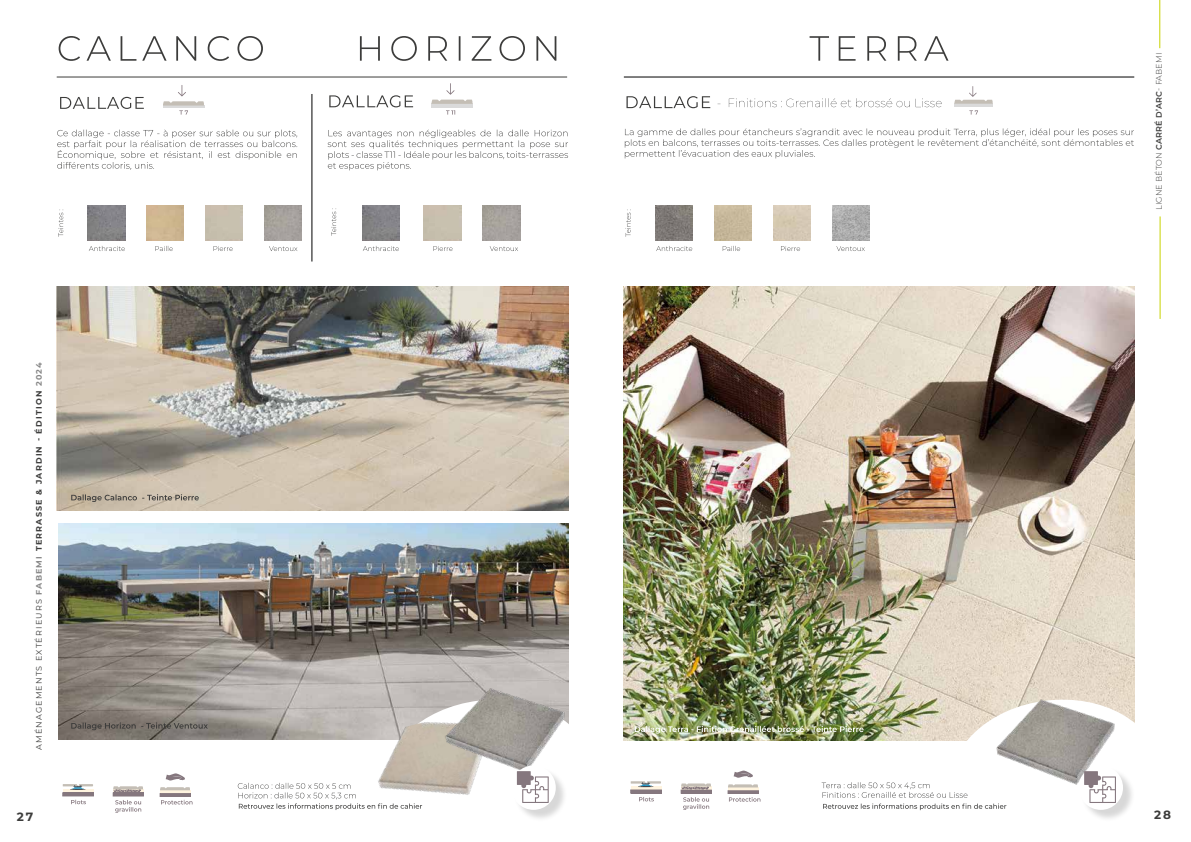
<style>
.page{position:relative;width:1191px;height:842px;background:#fff}
.page>*{position:absolute;margin:0;border:0;box-sizing:border-box;transform-origin:0 0}
.t1{font:700 12px "Montserrat";color:#3c3c3b}
.t2{font:700 8px "Montserrat";letter-spacing:.15em;color:#3c3c3b}
.t3{font:300 8px "Montserrat";letter-spacing:.02em;color:#3c3c3b}
.s1{font-weight:400}
.s2{color:#878787}
.s3{font-weight:600}
</style>
<div class="page">
<hr style="left:1159px;top:0;width:1px;height:48px;background:#c8d300">
<hr style="left:1159px;top:216px;width:1px;height:103px;background:#c8d300">
<svg style="left:809px;top:36px;width:139px;height:25px"></svg>
<svg style="left:626px;top:96px;width:84px;height:12px"></svg>
<svg style="left:625px;top:128px;width:509px;height:30px"></svg>
<hr style="left:624px;top:77px;width:510px;height:1px;background:#000">
<img style="left:624px;top:286px;width:510px;height:454px">
<svg style="left:717px;top:98px;width:224px;height:9px"></svg>
<hr style="left:954px;top:103px;width:39px;height:4px;background:#dadada">
<svg style="left:954px;top:86px;width:38px;height:18px"></svg>
<img style="left:59px;top:523px;width:509px;height:217px">
<svg style="left:59px;top:36px;width:497px;height:25px"></svg>
<svg style="left:60px;top:97px;width:84px;height:12px"></svg>
<svg style="left:57px;top:130px;width:240px;height:40px"></svg>
<img style="left:57px;top:286px;width:511px;height:224px">
<hr style="left:63px;top:790px;width:30px;height:3px;background:#fff4df">
<div style="left:63px;top:792px;width:31px;height:4px;border:1px solid #85777e"></div>
<svg style="left:63px;top:784px;width:30px;height:6px"></svg>
<svg style="left:155px;top:246px;width:18px;height:5px"></svg>
<svg style="left:89px;top:246px;width:36px;height:5px"></svg>
<hr style="left:312px;top:94px;width:1px;height:167px;background:#000">
<svg style="left:329px;top:95px;width:84px;height:12px"></svg>
<svg style="left:328px;top:130px;width:240px;height:40px"></svg>
<hr style="left:431px;top:104px;width:42px;height:4px;background:#dadada">
<svg style="left:431px;top:83px;width:41px;height:21px"></svg>
<img style="left:444px;top:689px;width:121px;height:5px">
<svg style="left:269px;top:246px;width:28px;height:5px"></svg>
<svg style="left:213px;top:246px;width:20px;height:5px"></svg>
<svg style="left:433px;top:246px;width:19px;height:5px"></svg>
<svg style="left:363px;top:246px;width:36px;height:5px"></svg>
<svg style="left:490px;top:246px;width:28px;height:5px"></svg>
<svg style="left:71px;top:494px;width:128px;height:8px"></svg>
<svg style="left:71px;top:722px;width:137px;height:8px"></svg>
<img style="left:88px;top:205px;width:37px;height:36px">
<svg style="left:58px;top:210px;width:5px;height:27px"></svg>
<img style="left:265px;top:205px;width:37px;height:36px">
<img style="left:363px;top:205px;width:37px;height:36px">
<img style="left:483px;top:205px;width:37px;height:36px">
<svg style="left:331px;top:209px;width:5px;height:27px"></svg>
<svg style="left:722px;top:246px;width:18px;height:5px"></svg>
<svg style="left:656px;top:246px;width:36px;height:5px"></svg>
<svg style="left:836px;top:246px;width:29px;height:5px"></svg>
<svg style="left:781px;top:246px;width:19px;height:5px"></svg>
<img style="left:655px;top:205px;width:37px;height:36px">
<svg style="left:625px;top:210px;width:5px;height:27px"></svg>
<img style="left:714px;top:205px;width:37px;height:36px">
<img style="left:773px;top:205px;width:37px;height:36px">
<img style="left:832px;top:205px;width:37px;height:36px">
<svg style="left:113px;top:786px;width:30px;height:7px"></svg>
<div style="left:113px;top:793px;width:31px;height:3px;border:1px solid #85777e"></div>
<svg style="left:115px;top:800px;width:26px;height:13px"></svg>
<hr style="left:160px;top:790px;width:30px;height:3px;background:#fff4df">
<svg style="left:160px;top:787px;width:30px;height:3px"></svg>
<div style="left:160px;top:793px;width:31px;height:3px;border:1px solid #85777e"></div>
<svg style="left:166px;top:773px;width:19px;height:7px"></svg>
<svg style="left:161px;top:800px;width:31px;height:4px"></svg>
<svg style="left:71px;top:800px;width:15px;height:4px"></svg>
<hr style="left:57px;top:77px;width:510px;height:1px;background:#3c3c3b">
<svg style="left:238px;top:694px;width:331px;height:125px"></svg>
<img style="left:630px;top:694px;width:505px;height:125px">
<svg style="left:446px;top:110px;width:9px;height:5px"></svg>
<svg style="left:163px;top:85px;width:41px;height:30px"></svg>
<svg style="left:969px;top:110px;width:9px;height:5px"></svg>
<p class="t2" style="left:33px;top:750px;width:389px;rotate:-90deg"><span class="s1">AMÉNAGEMENTS EXTÉRIEURS</span> <span class="s2">FABEMI</span> TERRASSE &amp; JARDIN - ÉDITION <span class="s2">2024</span></p>
<h1 class="t1" style="left:17px;top:808px;width:18px">27</h1>
<p class="t3" style="left:1153px;top:210px;width:159px;rotate:-90deg">LIGNE BÉTON <span class="s3">CARRÉ D’ARC</span>- FABEMI</p>
<h1 class="t1" style="left:1154px;top:806px;width:18px">28</h1>
</div>
